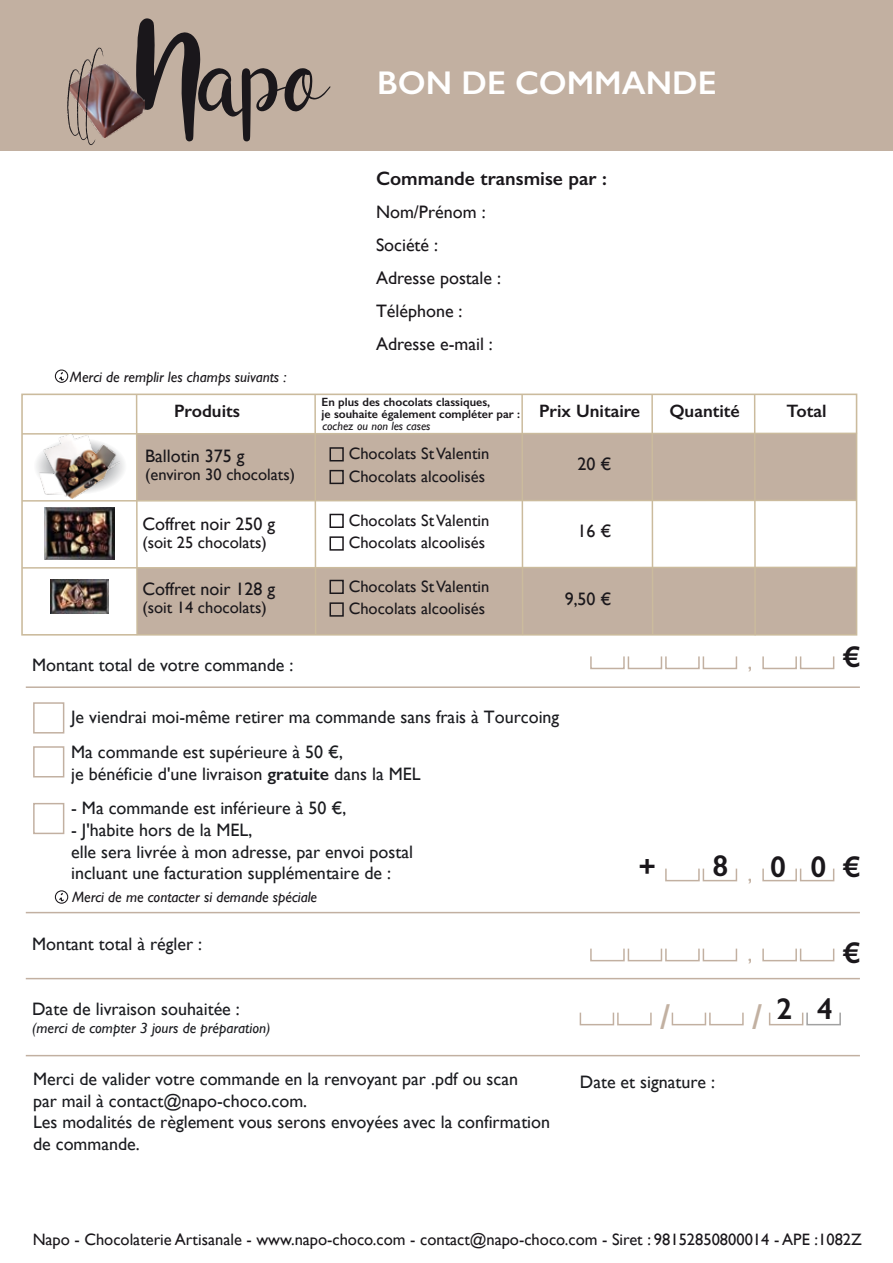
<style>
.page{position:relative;width:893px;height:1263px;background:#fff}
.page>*{position:absolute;margin:0;border:0;box-sizing:border-box;transform-origin:0 0}
.t1{font:600 35.85px "Gill Sans";color:#673b15}
.t2{font:600 33px "Gill Sans";color:#fff}
.t3{font:600 30.15px "Gill Sans";color:#1a171b}
.t4{font:600 19.5px "Gill Sans";color:#1a171b}
.t5{font:18px/21.6px "Gill Sans";color:#1b1c20}
.t6{font:18px/33px "Gill Sans";color:#1a171b}
.t7{font:600 18px "Gill Sans";color:#1a171b}
.t8{font:600 18px "Gill Sans";color:#673b15}
.t9{font:16.5px/22.5px "Gill Sans";color:#1a171b}
.t10{font:italic 15px "Gill Sans";color:#1a171b}
.t11{font:italic 15px "Gill Sans";color:#1b1c20}
.t12{font:600 12px/12px "Gill Sans";color:#1a171b}
.t13{font:italic 12px "Gill Sans";color:#1a171b}
.s1{font-weight:600}
.s2{font-size:35.85px;color:#673b15}
</style>
<div class="page">
<div style="left:0;top:0;width:893px;height:151px;background:#c2b0a1"></div>
<svg style="left:136px;top:18px;width:194px;height:124px"></svg>
<img style="left:104px;top:65px;width:41px;height:73px">
<svg style="left:67px;top:47px;width:37px;height:98px"></svg>
<hr style="left:26px;top:686px;width:834px;height:2px;background:#673b15">
<hr style="left:26px;top:912px;width:834px;height:1px;background:#673b15">
<hr style="left:26px;top:978px;width:834px;height:1px;background:#673b15">
<hr style="left:26px;top:1055px;width:834px;height:1px;background:#673b15">
<svg style="left:59px;top:372px;width:5px;height:8px"></svg>
<div style="left:55px;top:369px;width:13px;height:14px;border:1px solid #1a171b;border-radius:50%"></div>
<svg style="left:59px;top:893px;width:5px;height:8px"></svg>
<div style="left:55px;top:890px;width:13px;height:14px;border:1px solid #1a171b;border-radius:50%"></div>
<svg style="left:21px;top:393px;width:837px;height:243px"></svg>
<img style="left:40px;top:435px;width:80px;height:63px">
<h2 class="t2" style="left:377px;top:63px;width:341px">BON DE COMMANDE</h2>
<p class="t10" style="left:70px;top:368px;width:218px">Merci de remplir les champs suivants :</p>
<p class="t4" style="left:376px;top:167px;width:232px">Commande transmise par :</p>
<p class="t6" style="left:376px;top:195px;width:127px">Nom/Prénom :<br>Société :<br>Adresse postale :<br>Téléphone :<br>Adresse e-mail :</p>
<p class="t7" style="left:174px;top:400px;width:67px">Produits</p>
<p class="t12" style="left:322px;top:396px;width:320px">En plus des chocolats classiques,<br>je souhaite également compléter par : <sup>Prix</sup> <sup>Unitaire</sup></p>
<p class="t7" style="left:669px;top:400px;width:72px">Quantité</p>
<p class="t7" style="left:786px;top:400px;width:42px">Total</p>
<p class="t6" style="left:145px;top:439px;width:101px">Ballotin 375 g</p>
<p class="t9" style="left:145px;top:463px;width:151px">(environ 30 chocolats)</p>
<p class="t13" style="left:323px;top:419px;width:109px">cochez ou non les cases</p>
<p class="t9" style="left:349px;top:442px;width:142px">Chocolats St Valentin<br>Chocolats alcoolisés</p>
<p class="t9" style="left:349px;top:509px;width:142px">Chocolats St Valentin<br>Chocolats alcoolisés</p>
<p class="t9" style="left:349px;top:575px;width:142px">Chocolats St Valentin<br>Chocolats alcoolisés</p>
<p class="t6" style="left:578px;top:447px;width:35px">20 ¤</p>
<p class="t6" style="left:142px;top:507px;width:134px">Coffret noir 250 g</p>
<p class="t9" style="left:142px;top:531px;width:126px">(soit 25 chocolats)</p>
<p class="t6" style="left:578px;top:515px;width:35px">16 ¤</p>
<p class="t6" style="left:142px;top:572px;width:134px">Coffret noir 128 g</p>
<p class="t9" style="left:142px;top:596px;width:126px">(soit 14 chocolats)</p>
<p class="t6" style="left:565px;top:582px;width:48px">9,50 ¤</p>
<p class="t5" style="left:32px;top:654px;width:263px">Montant total de votre commande :</p>
<p class="t5" style="left:71px;top:706px;width:490px">Je viendrai moi-même retirer ma commande sans frais à Tourcoing</p>
<p class="t5" style="left:71px;top:741px;width:351px">Ma commande est supérieure à 50 ¤,<br>je bénéficie d'une livraison <span class="s1">gratuite</span> dans la MEL</p>
<p class="t8" style="left:747px;top:652px;width:6px">,</p>
<h3 class="t3" style="left:842px;top:639px;width:20px">€</h3>
<p class="t5" style="left:71px;top:797px;width:277px">- Ma commande est inférieure à 50 ¤,</p>
<p class="t5" style="left:71px;top:819px;width:343px">- J'habite hors de la MEL,<br>elle sera livrée à mon adresse, par envoi postal incluant une facturation supplémentaire de :</p>
<p class="t10" style="left:72px;top:888px;width:247px">Merci de me contacter si demande spéciale</p>
<p class="t5" style="left:32px;top:933px;width:171px">Montant total à régler :</p>
<p class="t5" style="left:32px;top:998px;width:209px">Date de livraison souhaitée :</p>
<p class="t11" style="left:32px;top:1019px;width:240px">(merci de compter 3 jours de préparation)</p>
<p class="t5" style="left:33px;top:1068px;width:519px">Merci de valider votre commande en la renvoyant par .pdf ou scan<br>par mail à contact@napo-choco.com.<br>Les modalités de règlement vous serons envoyées avec la confirmation de commande.</p>
<h3 class="t3" style="left:638px;top:848px;width:19px">+</h3>
<h3 class="t3" style="left:712px;top:848px;width:150px">8 <sub>,</sub>00€</h3>
<p class="t8" style="left:747px;top:944px;width:6px">,</p>
<h3 class="t3" style="left:842px;top:934px;width:20px">€</h3>
<h1 class="t1" style="left:660px;top:995px;width:12px">/</h1>
<h3 class="t3" style="left:752px;top:990px;width:82px"><span class="s2">/</span>2 4</h3>
<p class="t5" style="left:580px;top:1071px;width:137px">Date et signature :</p>
<p class="t9" style="left:33px;top:1228px;width:831px">Napo - Chocolaterie Artisanale - www.napo-choco.com - contact@napo-choco.com - Siret : 98152850800014 - APE :1082Z</p>
</div>
